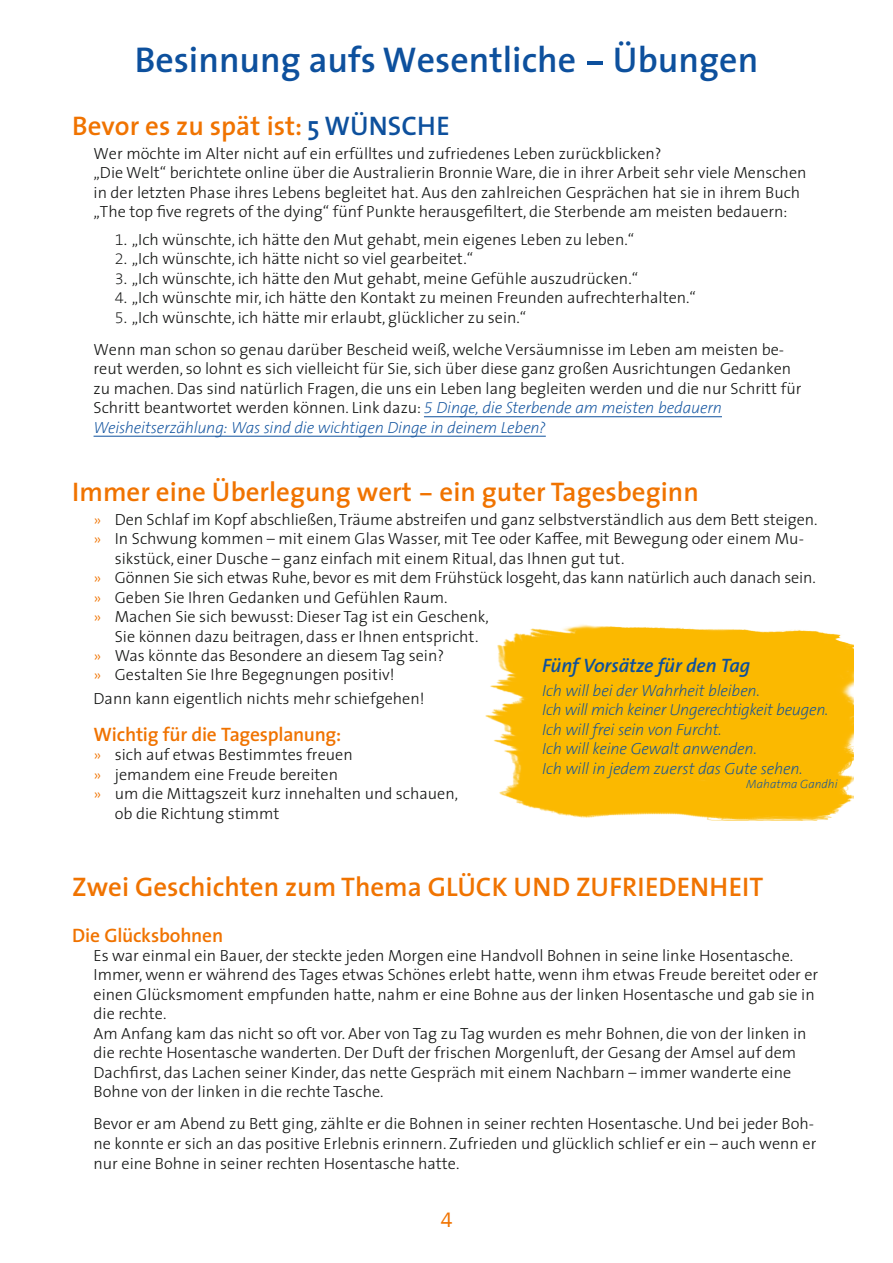
<style>
.page{position:relative;width:893px;height:1263px;background:#fff}
.page>*{position:absolute;margin:0;border:0;box-sizing:border-box;transform-origin:0 0}
.t1{font:600 36px "The Sans";color:#0d509d}
.t2{font:600 27px "The Sans";color:#f07300}
.t3{font:21px "Franklin Gothic";color:#f07300}
.t4{font:600 19.5px "The Sans";letter-spacing:-.015em;color:#f07300}
.t5{font:italic 600 19.5px "The Sans";letter-spacing:-.01em;color:#0d509d}
.t6{font:300 16.2px/19.5px "The Sans";color:#131413}
.t7{font:italic 200 16.2px "The Sans B2";letter-spacing:-.015em;color:#0d509d}
.t8{font:italic 200 12px "The Sans B2";color:#0d509d}
.s1{color:#0d509d}
.s2{font-family:"The Sans B2";font-weight:200}
.s3{font-family:"The Sans B2";font-weight:200;font-style:italic;color:#0d509d}
.s4{color:#f07300}
</style>
<div class="page">
<hr style="left:424px;top:416px;width:298px;height:1px;background:#0d509d">
<hr style="left:94px;top:436px;width:452px;height:1px;background:#0d509d">
<img style="left:485px;top:624px;width:368px;height:197px">
<p class="t1" style="left:135px;top:30px;width:625px">Besinnung aufs Wesentliche - Übungen</p>
<p class="t2" style="left:72px;top:103px;width:379px">Bevor es zu spät ist: <span class="s1">5 WÜNSCHE</span></p>
<p class="t6" style="left:94px;top:143px;width:570px">Wer möchte im Alter nicht auf ein erfülltes und zufriedenes Leben zurückblicken?</p>
<p class="t6" style="left:94px;top:162px;width:714px">„Die Welt“ berichtete online über die Australierin Bronnie Ware, die in ihrer Arbeit sehr viele Menschen in der letzten Phase ihres Lebens begleitet hat. Aus den zahlreichen Gesprächen hat sie in ihrem Buch „The top five regrets of the dying“ fünf Punkte herausgefiltert, die Sterbende am meisten bedauern:</p>
<p class="t6" style="left:115px;top:229px;width:521px"><span class="s2">1</span>. „Ich wünschte, ich hätte den Mut gehabt, mein eigenes Leben zu leben.“</p>
<p class="t6" style="left:115px;top:249px;width:360px"><span class="s2">2</span>. „Ich wünschte, ich hätte nicht so viel gearbeitet.“</p>
<p class="t6" style="left:115px;top:268px;width:525px"><span class="s2">3</span>. „Ich wünschte, ich hätte den Mut gehabt, meine Gefühle auszudrücken.“</p>
<p class="t6" style="left:115px;top:288px;width:583px"><span class="s2">4</span>. „Ich wünschte mir, ich hätte den Kontakt zu meinen Freunden aufrechterhalten.“</p>
<p class="t6" style="left:115px;top:307px;width:413px"><span class="s2">5</span>. „Ich wünschte, ich hätte mir erlaubt, glücklicher zu sein.“</p>
<p class="t6" style="left:94px;top:339px;width:710px">Wenn man schon so genau darüber Bescheid weiß, welche Versäumnisse im Leben am meisten be&shy;reut werden, so lohnt es sich vielleicht für Sie, sich über diese ganz großen Ausrichtungen Gedanken zu machen. Das sind natürlich Fragen, die uns ein Leben lang begleiten werden und die nur Schritt für Schritt beantwortet werden können. Link dazu: <span class="s3">5 Dinge, die Sterbende am meisten bedauern</span></p>
<p class="t7" style="left:94px;top:419px;width:454px">Weisheitserzählung: Was sind die wichtigen Dinge in deinem Leben?</p>
<p class="t2" style="left:72px;top:469px;width:628px">Immer eine Überlegung wert - ein guter Tagesbeginn</p>
<p class="t6" style="left:94px;top:509px;width:725px"><span class="s4">»</span> Den Schlaf im Kopf abschließen, Träume abstreifen und ganz selbstverständlich aus dem Bett steigen.</p>
<p class="t6" style="left:115px;top:528px;width:691px;text-indent:-21px"><span class="s4">»</span> In Schwung kommen – mit einem Glas Wasser, mit Tee oder Kaffee, mit Bewegung oder einem Mu&shy;sikstück, einer Dusche – ganz einfach mit einem Ritual, das Ihnen gut tut.</p>
<p class="t6" style="left:94px;top:567px;width:724px"><span class="s4">»</span> Gönnen Sie sich etwas Ruhe, bevor es mit dem Frühstück losgeht, das kann natürlich auch danach sein.</p>
<p class="t6" style="left:94px;top:587px;width:356px"><span class="s4">»</span> Geben Sie Ihren Gedanken und Gefühlen Raum.</p>
<p class="t6" style="left:94px;top:606px;width:397px"><span class="s4">»</span> Machen Sie sich bewusst: Dieser Tag ist ein Geschenk,</p>
<p class="t6" style="left:115px;top:626px;width:365px">Sie können dazu beitragen, dass er Ihnen entspricht.</p>
<p class="t6" style="left:94px;top:645px;width:352px"><span class="s4">»</span> Was könnte das Besondere an diesem Tag sein?</p>
<p class="t6" style="left:94px;top:665px;width:303px"><span class="s4">»</span> Gestalten Sie Ihre Begegnungen positiv!</p>
<p class="t6" style="left:94px;top:689px;width:333px">Dann kann eigentlich nichts mehr schiefgehen!</p>
<p class="t4" style="left:94px;top:718px;width:249px">Wichtig für die Tagesplanung:</p>
<p class="t6" style="left:94px;top:744px;width:261px"><span class="s4">»</span> sich auf etwas Bestimmtes freuen</p>
<p class="t6" style="left:94px;top:764px;width:246px"><span class="s4">»</span> jemandem eine Freude bereiten</p>
<p class="t6" style="left:94px;top:783px;width:366px"><span class="s4">»</span> um die Mittagszeit kurz innehalten und schauen,</p>
<p class="t6" style="left:115px;top:803px;width:166px">ob die Richtung stimmt</p>
<p class="t5" style="left:542px;top:649px;width:210px">Fünf Vorsätze für den Tag</p>
<p class="t7" style="left:542px;top:682px;width:219px">Ich will bei der Wahrheit bleiben.</p>
<p class="t7" style="left:542px;top:702px;width:288px">Ich will mich keiner Ungerechtigkeit beugen.</p>
<p class="t7" style="left:542px;top:721px;width:181px">Ich will frei sein von Furcht.</p>
<p class="t7" style="left:542px;top:741px;width:216px">Ich will keine Gewalt anwenden.</p>
<p class="t7" style="left:542px;top:760px;width:262px">Ich will in jedem zuerst das Gute sehen.</p>
<p class="t8" style="left:746px;top:778px;width:93px">Mahatma Gandhi</p>
<p class="t2" style="left:72px;top:864px;width:692px">Zwei Geschichten zum Thema GLÜCK UND ZUFRIEDENHEIT</p>
<p class="t4" style="left:72px;top:919px;width:152px">Die Glücksbohnen</p>
<p class="t6" style="left:94px;top:945px;width:726px">Es war einmal ein Bauer, der steckte jeden Morgen eine Handvoll Bohnen in seine linke Hosentasche.<br>Immer, wenn er während des Tages etwas Schönes erlebt hatte, wenn ihm etwas Freude bereitet oder er einen Glücksmoment empfunden hatte, nahm er eine Bohne aus der linken Hosentasche und gab sie in die rechte.</p>
<p class="t6" style="left:94px;top:1023px;width:714px">Am Anfang kam das nicht so oft vor. Aber von Tag zu Tag wurden es mehr Bohnen, die von der linken in die rechte Hosentasche wanderten. Der Duft der frischen Morgenluft, der Gesang der Amsel auf dem Dachfirst, das Lachen seiner Kinder, das nette Gespräch mit einem Nachbarn – immer wanderte eine Bohne von der linken in die rechte Tasche.</p>
<p class="t6" style="left:94px;top:1113px;width:724px">Bevor er am Abend zu Bett ging, zählte er die Bohnen in seiner rechten Hosentasche. Und bei jeder Boh&shy;ne konnte er sich an das positive Erlebnis erinnern. Zufrieden und glücklich schlief er ein – auch wenn er nur eine Bohne in seiner rechten Hosentasche hatte.</p>
<p class="t3" style="left:440px;top:1206px;width:14px">4</p>
</div>
